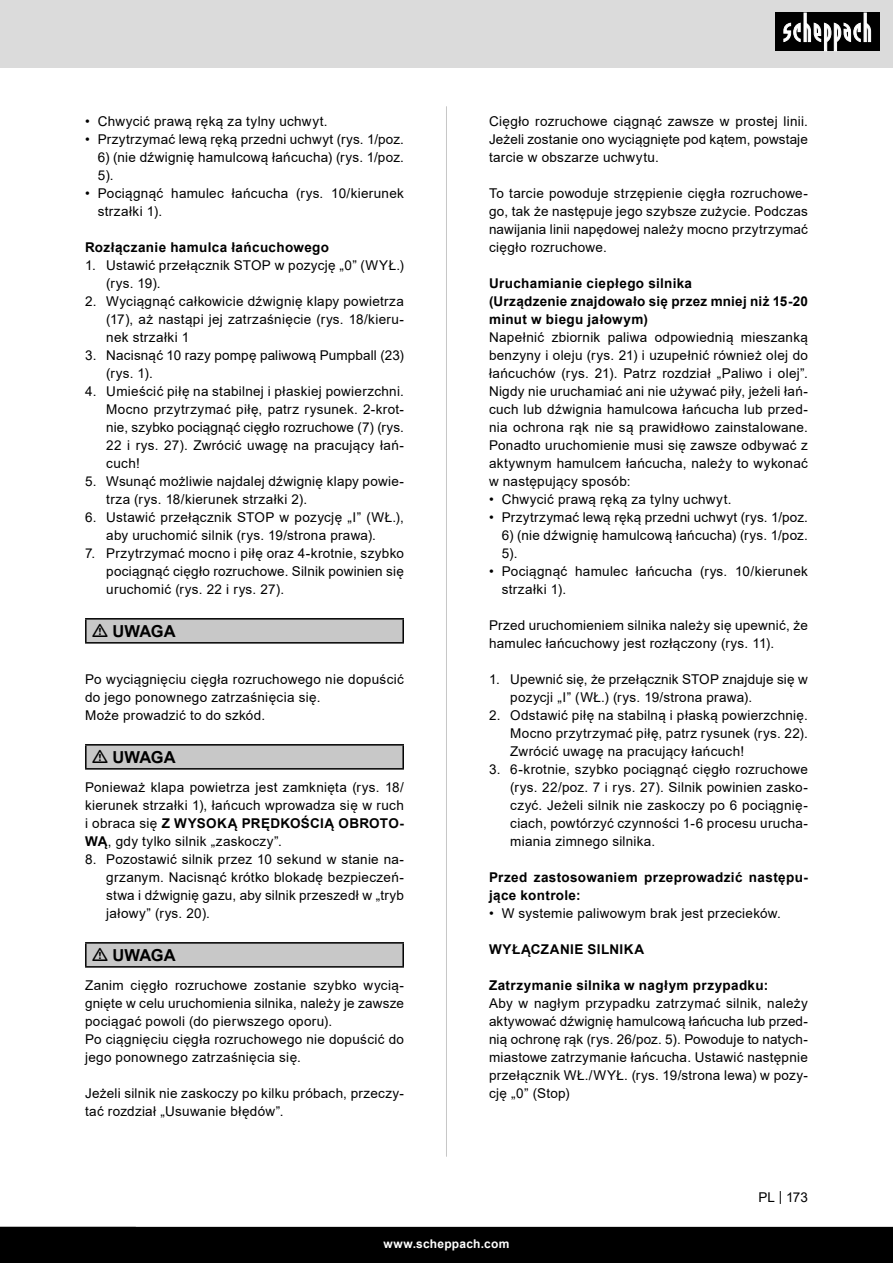
<style>
.page{position:relative;width:893px;height:1263px;background:#fff}
.page>*{position:absolute;margin:0;border:0;box-sizing:border-box;transform-origin:0 0}
.t1{font:700 16.5px "Arial";letter-spacing:-.015em;color:#000}
.t2{font:13.5px/18px "Arial";letter-spacing:.02em;color:#000;text-align:justify}
.t3{font:700 13.5px/18px "Arial";letter-spacing:.025em;color:#000}
.t4{font:700 12px "Arial";letter-spacing:.02em;color:#fff}
.s1{font-weight:700}
</style>
<div class="page">
<div style="left:0;top:0;width:893px;height:67px;background:#dbdbdb"></div>
<div style="left:0;top:1227px;width:893px;height:36px;background:#000"></div>
<div style="left:775px;top:13px;width:105px;height:38px;background:#000"></div>
<svg style="left:783px;top:13px;width:88px;height:38px"></svg>
<hr style="left:446px;top:106px;width:1px;height:1051px;background:#c7c7c7">
<div style="left:86px;top:619px;width:317px;height:24px;background:#c8c8c8"></div>
<hr style="left:85px;top:618px;width:319px;height:2px;background:#000">
<hr style="left:85px;top:620px;width:2px;height:22px;background:#000">
<hr style="left:402px;top:620px;width:2px;height:22px;background:#000">
<hr style="left:85px;top:642px;width:319px;height:2px;background:#000">
<div style="left:86px;top:745px;width:317px;height:24px;background:#c8c8c8"></div>
<hr style="left:85px;top:744px;width:319px;height:2px;background:#000">
<hr style="left:85px;top:746px;width:2px;height:22px;background:#000">
<hr style="left:402px;top:746px;width:2px;height:22px;background:#000">
<hr style="left:85px;top:768px;width:319px;height:2px;background:#000">
<div style="left:86px;top:943px;width:317px;height:24px;background:#c8c8c8"></div>
<hr style="left:85px;top:942px;width:319px;height:2px;background:#000">
<hr style="left:85px;top:944px;width:2px;height:22px;background:#000">
<hr style="left:402px;top:944px;width:2px;height:22px;background:#000">
<hr style="left:85px;top:966px;width:319px;height:2px;background:#000">
<p class="t2" style="left:85px;top:112px;width:244px">• Chwycić prawą ręką za tylny uchwyt.</p>
<p class="t2" style="left:85px;top:130px;width:320px">• Przytrzymać lewą ręką przedni uchwyt (rys. 1/poz.</p>
<p class="t2" style="left:98px;top:148px;width:308px">6) (nie dźwignię hamulcową łańcucha) (rys. 1/poz.<br>5).</p>
<p class="t2" style="left:98px;top:184px;width:308px;text-indent:-13px">• Pociągnąć hamulec łańcucha (rys. 10/kierunek strzałki 1).</p>
<p class="t3" style="left:85px;top:238px;width:246px">Rozłączanie hamulca łańcuchowego</p>
<p class="t2" style="left:106px;top:256px;width:299px;text-indent:-21px">1. Ustawić przełącznik STOP w pozycję „0” (WYŁ.) (rys. 19).</p>
<p class="t2" style="left:106px;top:292px;width:299px;text-indent:-21px">2. Wyciągnąć całkowicie dźwignię klapy powietrza (17), aż nastąpi jej zatrzaśnięcie (rys. 18/kieru&shy;nek strzałki 1</p>
<p class="t2" style="left:106px;top:346px;width:299px;text-indent:-21px">3. Nacisnąć 10 razy pompę paliwową Pumpball (23) (rys. 1).</p>
<p class="t2" style="left:106px;top:382px;width:299px;text-indent:-21px">4. Umieścić piłę na stabilnej i płaskiej powierzchni.<br>Mocno przytrzymać piłę, patrz rysunek. 2-krot&shy;nie, szybko pociągnąć cięgło rozruchowe (7) (rys.<br>22 i rys. 27). Zwrócić uwagę na pracujący łań&shy;cuch!</p>
<p class="t2" style="left:106px;top:472px;width:299px;text-indent:-21px">5. Wsunąć możliwie najdalej dźwignię klapy powie&shy;trza (rys. 18/kierunek strzałki 2).</p>
<p class="t2" style="left:85px;top:508px;width:320px;text-align:center">6. Ustawić przełącznik STOP w pozycję „I” (WŁ.), aby uruchomić silnik (rys. 19/strona prawa).</p>
<p class="t2" style="left:106px;top:544px;width:299px;text-indent:-21px">7. Przytrzymać mocno i piłę oraz 4-krotnie, szybko pociągnąć cięgło rozruchowe. Silnik powinien się uruchomić (rys. 22 i rys. 27).</p>
<p class="t1" style="left:112px;top:619px;width:65px">UWAGA</p>
<p class="t2" style="left:85px;top:670px;width:320px">Po wyciągnięciu cięgła rozruchowego nie dopuścić do jego ponownego zatrzaśnięcia się.</p>
<p class="t2" style="left:85px;top:706px;width:182px">Może prowadzić to do szkód.</p>
<p class="t1" style="left:112px;top:745px;width:65px">UWAGA</p>
<p class="t2" style="left:85px;top:778px;width:320px">Ponieważ klapa powietrza jest zamknięta (rys. 18/ kierunek strzałki 1), łańcuch wprowadza się w ruch i obraca się <span class="s1">Z WYSOKĄ PRĘDKOŚCIĄ OBROTO-WĄ</span>, gdy tylko silnik „zaskoczy”.</p>
<p class="t2" style="left:106px;top:850px;width:299px;text-indent:-21px">8. Pozostawić silnik przez 10 sekund w stanie na&shy;grzanym. Nacisnąć krótko blokadę bezpieczeń&shy;stwa i dźwignię gazu, aby silnik przeszedł w „tryb jałowy” (rys. 20).</p>
<p class="t1" style="left:112px;top:943px;width:65px">UWAGA</p>
<p class="t2" style="left:85px;top:976px;width:320px">Zanim cięgło rozruchowe zostanie szybko wycią&shy;gnięte w celu uruchomienia silnika, należy je zawsze pociągać powoli (do pierwszego oporu).</p>
<p class="t2" style="left:85px;top:1030px;width:320px">Po ciągnięciu cięgła rozruchowego nie dopuścić do jego ponownego zatrzaśnięcia się.</p>
<p class="t2" style="left:85px;top:1084px;width:320px">Jeżeli silnik nie zaskoczy po kilku próbach, przeczy&shy;tać rozdział „Usuwanie błędów”.</p>
<p class="t2" style="left:489px;top:112px;width:320px">Cięgło rozruchowe ciągnąć zawsze w prostej linii.<br>Jeżeli zostanie ono wyciągnięte pod kątem, powstaje tarcie w obszarze uchwytu.</p>
<p class="t2" style="left:489px;top:184px;width:320px">To tarcie powoduje strzępienie cięgła rozruchowe&shy;go, tak że następuje jego szybsze zużycie. Podczas nawijania linii napędowej należy mocno przytrzymać cięgło rozruchowe.</p>
<p class="t3" style="left:489px;top:274px;width:205px">Uruchamianie ciepłego silnika</p>
<p class="t3" style="left:489px;top:292px;width:320px">(Urządzenie znajdowało się przez mniej niż 15-20 minut w biegu jałowym)</p>
<p class="t2" style="left:489px;top:328px;width:320px">Napełnić zbiornik paliwa odpowiednią mieszanką benzyny i oleju (rys. 21) i uzupełnić również olej do łańcuchów (rys. 21). Patrz rozdział „Paliwo i olej”.<br>Nigdy nie uruchamiać ani nie używać piły, jeżeli łań&shy;cuch lub dźwignia hamulcowa łańcucha lub przed&shy;nia ochrona rąk nie są prawidłowo zainstalowane.<br>Ponadto uruchomienie musi się zawsze odbywać z aktywnym hamulcem łańcucha, należy to wykonać w następujący sposób:</p>
<p class="t2" style="left:489px;top:490px;width:244px">• Chwycić prawą ręką za tylny uchwyt.</p>
<p class="t2" style="left:489px;top:508px;width:320px">• Przytrzymać lewą ręką przedni uchwyt (rys. 1/poz.</p>
<p class="t2" style="left:502px;top:526px;width:308px">6) (nie dźwignię hamulcową łańcucha) (rys. 1/poz.<br>5).</p>
<p class="t2" style="left:502px;top:562px;width:308px;text-indent:-13px">• Pociągnąć hamulec łańcucha (rys. 10/kierunek strzałki 1).</p>
<p class="t2" style="left:489px;top:616px;width:320px">Przed uruchomieniem silnika należy się upewnić, że hamulec łańcuchowy jest rozłączony (rys. 11).</p>
<p class="t2" style="left:510px;top:670px;width:299px;text-indent:-21px">1. Upewnić się, że przełącznik STOP znajduje się w pozycji „I” (WŁ.) (rys. 19/strona prawa).</p>
<p class="t2" style="left:510px;top:706px;width:299px;text-indent:-21px">2. Odstawić piłę na stabilną i płaską powierzchnię.<br>Mocno przytrzymać piłę, patrz rysunek (rys. 22).<br>Zwrócić uwagę na pracujący łańcuch!</p>
<p class="t2" style="left:510px;top:760px;width:299px;text-indent:-21px">3. 6-krotnie, szybko pociągnąć cięgło rozruchowe (rys. 22/poz. 7 i rys. 27). Silnik powinien zasko&shy;czyć. Jeżeli silnik nie zaskoczy po 6 pociągnię&shy;ciach, powtórzyć czynności 1-6 procesu urucha&shy;miania zimnego silnika.</p>
<p class="t3" style="left:489px;top:868px;width:320px">Przed zastosowaniem przeprowadzić następu&shy;jące kontrole:</p>
<p class="t2" style="left:489px;top:904px;width:294px">• W systemie paliwowym brak jest przecieków.</p>
<p class="t3" style="left:489px;top:940px;width:157px">WYŁĄCZANIE SILNIKA</p>
<p class="t3" style="left:489px;top:976px;width:281px">Zatrzymanie silnika w nagłym przypadku:</p>
<p class="t2" style="left:489px;top:994px;width:320px">Aby w nagłym przypadku zatrzymać silnik, należy aktywować dźwignię hamulcową łańcucha lub przed&shy;nią ochronę rąk (rys. 26/poz. 5). Powoduje to natych&shy;miastowe zatrzymanie łańcucha. Ustawić następnie przełącznik WŁ./WYŁ. (rys. 19/strona lewa) w pozy&shy;cję „0” (Stop)</p>
<p class="t2" style="left:759px;top:1188px;width:51px">PL | 173</p>
<p class="t4" style="left:384px;top:1235px;width:127px">www.scheppach.com</p>
</div>
